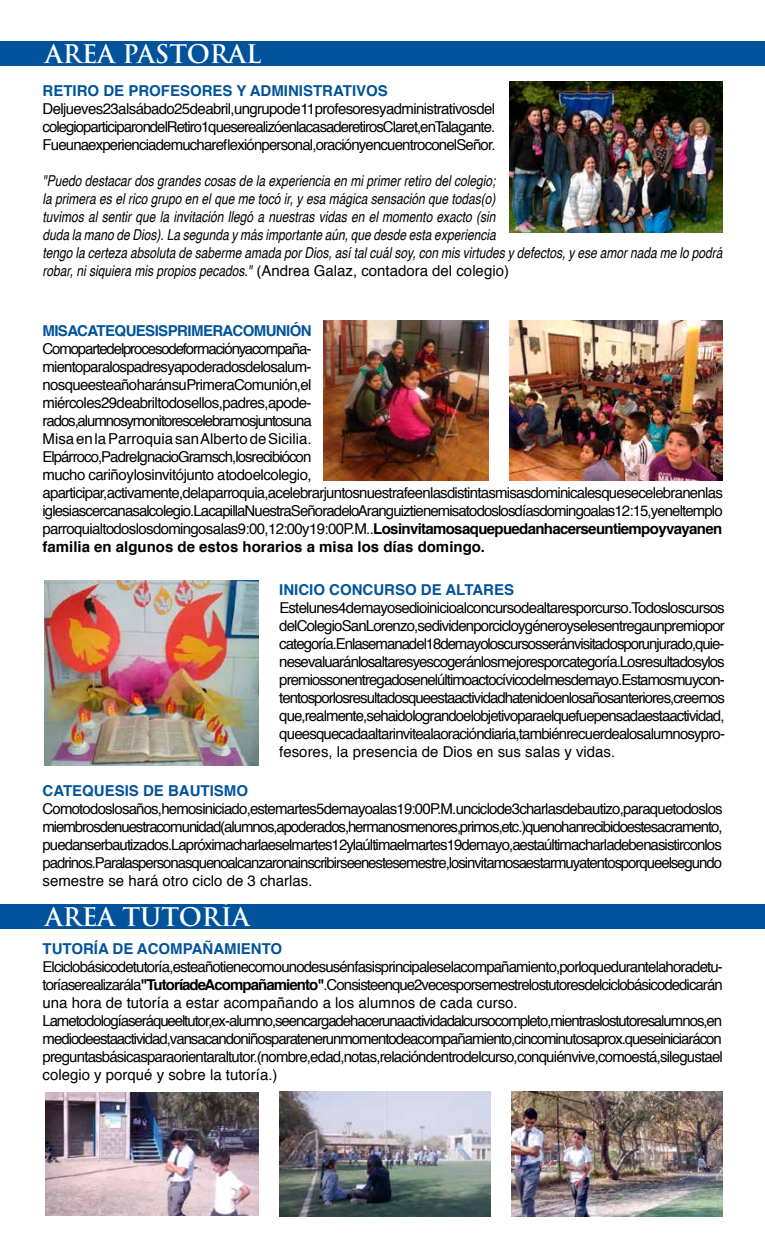
<style>
.page{position:relative;width:765px;height:1260px;background:#fff}
.page>*{position:absolute;margin:0;border:0;box-sizing:border-box;transform-origin:0 0}
.t1{font:700 25px "Trajan Pro";color:#fff}
.t2{font:15px/18px "Helvetica";letter-spacing:-.055em;color:#000;text-align:justify}
.t3{font:italic 15px/18px "Helvetica";color:#000;scale:.8 1}
.t4{font:700 15px "Helvetica";color:#00539b}
.t5{font:700 15px "Helvetica";letter-spacing:-.04em;color:#00539b}
.s1{font-style:normal}
.s2{font-weight:700}
</style>
<div class="page">
<div style="left:0;top:42px;width:765px;height:24px;background:#00539b"></div>
<div style="left:0;top:904px;width:765px;height:25px;background:#00539b"></div>
<img style="left:45px;top:580px;width:213px;height:185px">
<img style="left:509px;top:321px;width:213px;height:160px">
<img style="left:324px;top:321px;width:165px;height:160px">
<img style="left:510px;top:82px;width:212px;height:151px">
<img style="left:45px;top:1092px;width:214px;height:123px">
<img style="left:280px;top:1092px;width:210px;height:125px">
<img style="left:511px;top:1092px;width:212px;height:125px">
<h1 class="t1" style="left:45px;top:39px;width:217px">AREA PASTORAL</h1>
<p class="t4" style="left:43px;top:81px;width:347px">RETIRO DE PROFESORES Y ADMINISTRATIVOS</p>
<p class="t2" style="left:43px;top:101px;width:455px">Del jueves 23 al sábado 25 de abril, un grupo de 11 profesores y administrativos del colegio participaron del Retiro 1 que se realizó en la casa de retiros Claret, en Talagante.<br>Fue una experiencia de mucha reflexión personal, oración y encuentro con el Señor.</p>
<p class="t3" style="left:43px;top:173px;width:851px">"Puedo destacar dos grandes cosas de la experiencia en mi primer retiro del colegio;<br>la primera es el rico grupo en el que me tocó ir, y esa mágica sensación que todas(o)<br>tuvimos al sentir que la invitación llegó a nuestras vidas en el momento exacto (sin<br>duda la mano de Dios). La segunda y más importante aún, que desde esta experiencia<br>tengo la certeza absoluta de saberme amada por Dios, así tal cuál soy, con mis virtudes y defectos, y ese amor nada me lo podrá robar, ni siquiera mis propios pecados." <span class="s1">(Andrea Galaz, contadora del colegio)</span></p>
<p class="t5" style="left:43px;top:320px;width:271px">MISA CATEQUESIS PRIMERA COMUNIÓN</p>
<p class="t2" style="left:43px;top:340px;width:271px">Como parte del proceso de formación y acompaña&shy;miento para los padres y apoderados de los alum&shy;nos que este año harán su Primera Comunión, el miércoles 29 de abril todos ellos, padres, apode&shy;rados, alumnos y monitores celebramos juntos una Misa en la Parroquia san Alberto de Sicilia.<br>El párroco, Padre Ignacio Gramsch, los recibió con mucho cariño y los invitó junto a todo el colegio,</p>
<p class="t2" style="left:43px;top:485px;width:682px">a participar, activamente, de la parroquia, a celebrar juntos nuestra fe en las distintas misas dominicales que se celebran en las iglesias cercanas al colegio. La capilla Nuestra Señora de lo Aranguiz tiene misa todos los días domingo a las 12:15, y en el templo parroquial todos los domingos a las 9:00, 12:00 y 19:00 P.M.. <span class="s2">Los invitamos a que puedan hacerse un tiempo y vayan en familia en algunos de estos horarios a misa los días domingo.</span></p>
<p class="t4" style="left:279px;top:580px;width:236px">INICIO CONCURSO DE ALTARES</p>
<p class="t2" style="left:279px;top:600px;width:447px">Este lunes 4 de mayo se dio inicio al concurso de altares por curso.Todos los cursos del Colegio San Lorenzo, se dividen por ciclo y género y se les entrega un premio por categoría. En la semana del 18 de mayo los cursos serán visitados por un jurado, quie&shy;nes evaluarán los altares y escogerán los mejores por categoría. Los resultados y los premios son entregados en el último acto cívico del mes de mayo. Estamos muy con&shy;tentos por los resultados que esta actividad ha tenido en los años anteriores,creemos que, realmente, se ha ido logrando el objetivo para el que fue pensada esta actividad, que es que cada altar invite a la oración diaria, también recuerde a los alumnos y pro&shy;fesores, la presencia de Dios en sus salas y vidas.</p>
<p class="t4" style="left:43px;top:781px;width:207px">CATEQUESIS DE BAUTISMO</p>
<p class="t2" style="left:43px;top:801px;width:682px">Como todos los años, hemos iniciado, este martes 5 de mayo a las 19:00 P.M. un ciclo de 3 charlas de bautizo, para que todos los miembros de nuestra comunidad (alumnos, apoderados, hermanos menores, primos, etc.) que no han recibido este sacramento, puedan ser bautizados. La próxima charla es el martes 12 y la última el martes 19 de mayo, a esta última charla deben asistir con los padrinos. Para las personas que no alcanzaron a inscribirse en este semestre, los invitamos a estar muy atentos porque el segundo semestre se hará otro ciclo de 3 charlas.</p>
<h1 class="t1" style="left:45px;top:901px;width:206px">AREA TUTORÍA</h1>
<p class="t4" style="left:43px;top:938px;width:241px">TUTORÍA DE ACOMPAÑAMIENTO</p>
<p class="t2" style="left:43px;top:959px;width:682px;text-align:left">El ciclo básico de tutoría, este año tiene como uno de sus énfasis principales el acompañamiento, por lo que durante la hora de tu&shy;toría se realizará la <span class="s2">"Tutoría de Acompañamiento"</span>. Consiste en que 2 veces por semestre los tutores del ciclo básico dedicarán una hora de tutoría a estar acompañando a los alumnos de cada curso.<br>La metodología será que el tutor, ex-alumno, se encarga de hacer una actividad al curso completo, mientras los tutores alumnos, en medio de esta actividad, van sacando niños para tener un momento de acompañamiento, cinco minutos aprox. que se iniciará con preguntas básicas para orientar al tutor. (nombre, edad, notas, relación dentro del curso, con quién vive, como está, si le gusta el colegio y porqué y sobre la tutoría.)</p>
</div>
